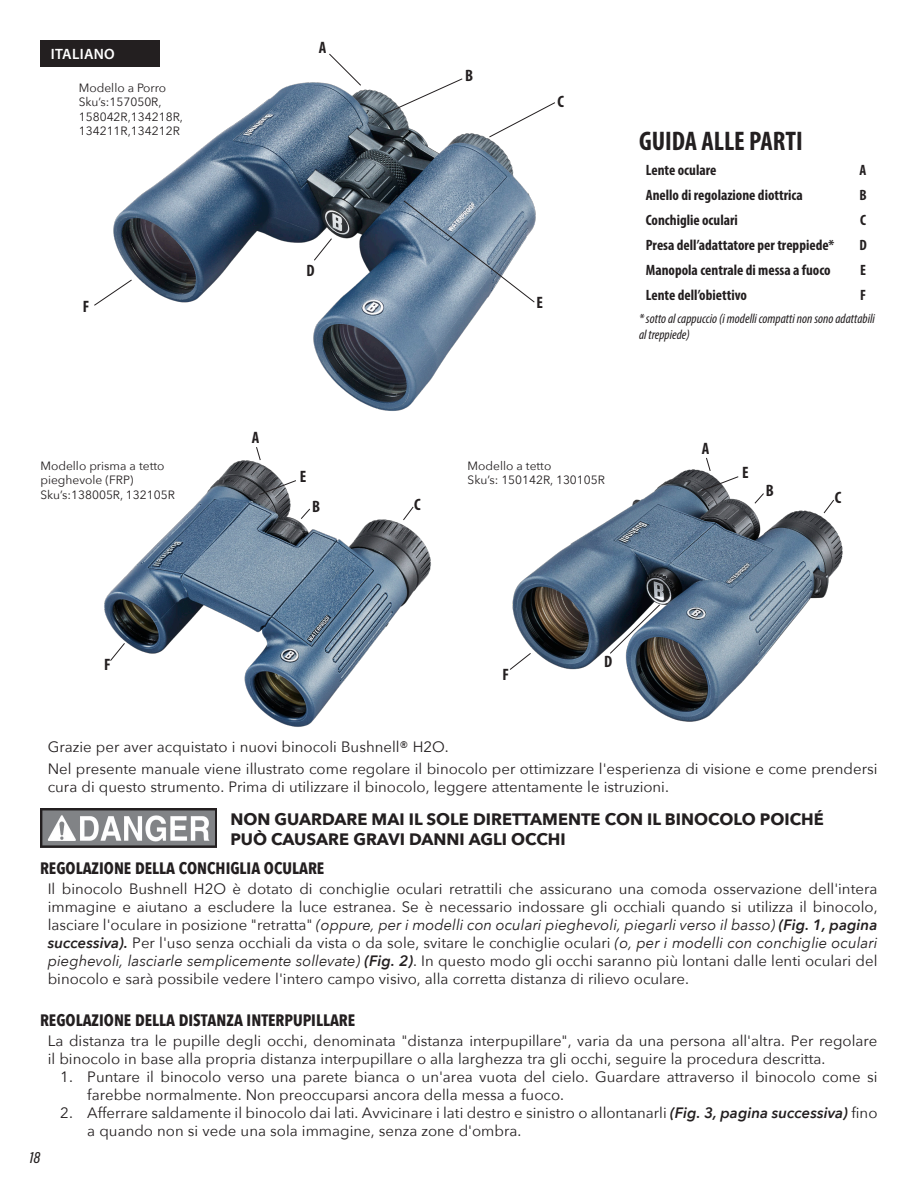
<style>
.page{position:relative;width:918px;height:1188px;background:#fff}
.page>*{position:absolute;margin:0;border:0;box-sizing:border-box;transform-origin:0 0}
.t1{font:700 condensed 27px "Myriad Pro";color:#231f20}
.t2{font:700 16.5px/19.8px "Avenir Next";color:#231f20}
.t3{font:700 16.5px "Avenir Next Condensed";color:#231f20}
.t4{font:700 condensed 16.5px "Myriad Pro";color:#231f20}
.t5{font:italic 500 16.5px "Acumin Pro Cond";color:#231f20}
.body_copy{font:15px/18px "Avenir Next";color:#231f20}
.t6{font:700 condensed 15px "Myriad Pro";color:#231f20}
.t7{font:600 15px "Myriad Pro";letter-spacing:.02em;color:#fff}
.t8{font:italic condensed 13.5px/16.2px "Myriad Pro";color:#231f20}
.t9{font:12px/14.4px "Avenir Next";color:#231f20}
.s1{font-style:italic}
.s2{font-weight:600;font-style:italic}
</style>
<div class="page">
<img style="left:40px;top:809px;width:177px;height:39px">
<div style="left:40px;top:40px;width:120px;height:27px;background:#231f20"></div>
<img style="left:113px;top:82px;width:423px;height:329px">
<svg style="left:488px;top:102px;width:67px;height:36px"></svg>
<svg style="left:94px;top:279px;width:39px;height:27px"></svg>
<svg style="left:403px;top:200px;width:132px;height:103px;background:#8c9fb3"></svg>
<img style="left:512px;top:469px;width:331px;height:253px">
<img style="left:104px;top:460px;width:327px;height:267px">
<svg style="left:313px;top:238px;width:20px;height:23px"></svg>
<svg style="left:382px;top:78px;width:81px;height:37px"></svg>
<svg style="left:328px;top:53px;width:34px;height:33px"></svg>
<svg style="left:256px;top:447px;width:5px;height:14px"></svg>
<svg style="left:258px;top:480px;width:39px;height:16px"></svg>
<svg style="left:109px;top:642px;width:17px;height:20px"></svg>
<svg style="left:754px;top:493px;width:11px;height:11px"></svg>
<svg style="left:823px;top:499px;width:12px;height:15px"></svg>
<svg style="left:609px;top:604px;width:52px;height:50px"></svg>
<svg style="left:509px;top:652px;width:23px;height:19px"></svg>
<svg style="left:300px;top:508px;width:11px;height:12px"></svg>
<svg style="left:402px;top:506px;width:12px;height:15px"></svg>
<svg style="left:701px;top:457px;width:38px;height:35px"></svg>
<p class="t7" style="left:51px;top:44px;width:65px">ITALIANO</p>
<p class="t9" style="left:79px;top:80px;width:89px">Modello a Porro</p>
<p class="t9" style="left:79px;top:94px;width:106px">Sku’s:157050R,<br>158042R,134218R,<br>134211R,134212R</p>
<p class="t4" style="left:319px;top:37px;width:9px">A</p>
<p class="t4" style="left:465px;top:66px;width:9px">B</p>
<p class="t4" style="left:558px;top:91px;width:8px">C</p>
<p class="t4" style="left:307px;top:260px;width:10px">D</p>
<p class="t4" style="left:83px;top:296px;width:8px">F</p>
<p class="t4" style="left:537px;top:293px;width:8px">E</p>
<p class="t1" style="left:639px;top:124px;width:165px">GUIDA ALLE PARTI</p>
<p class="t6" style="left:646px;top:161px;width:72px">Lente oculare</p>
<p class="t6" style="left:860px;top:161px;width:8px">A</p>
<p class="t6" style="left:646px;top:186px;width:159px">Anello di regolazione diottrica</p>
<p class="t6" style="left:859px;top:186px;width:9px">B</p>
<p class="t6" style="left:646px;top:211px;width:94px">Conchiglie oculari</p>
<p class="t6" style="left:860px;top:211px;width:7px">C</p>
<p class="t6" style="left:646px;top:236px;width:190px">Presa dell’adattatore per treppiede*</p>
<p class="t6" style="left:859px;top:236px;width:9px">D</p>
<p class="t6" style="left:646px;top:261px;width:186px">Manopola centrale di messa a fuoco</p>
<p class="t6" style="left:860px;top:261px;width:7px">E</p>
<p class="t6" style="left:646px;top:285px;width:103px">Lente dell’obiettivo</p>
<p class="t6" style="left:860px;top:285px;width:7px">F</p>
<p class="t8" style="left:639px;top:310px;width:238px">* sotto al cappuccio (i modelli compatti non sono adattabili al treppiede)</p>
<p class="t9" style="left:40px;top:458px;width:125px">Modello prisma a tetto pieghevole (FRP)</p>
<p class="t9" style="left:40px;top:487px;width:136px">Sku’s:138005R, 132105R</p>
<p class="t4" style="left:252px;top:428px;width:9px">A</p>
<p class="t4" style="left:300px;top:466px;width:8px">E</p>
<p class="t4" style="left:312px;top:496px;width:9px">B</p>
<p class="t4" style="left:414px;top:494px;width:8px">C</p>
<p class="t9" style="left:468px;top:458px;width:85px">Modello a tetto</p>
<p class="t9" style="left:468px;top:472px;width:139px">Sku’s: 150142R, 130105R</p>
<p class="t4" style="left:702px;top:438px;width:9px">A</p>
<p class="t4" style="left:742px;top:463px;width:8px">E</p>
<p class="t4" style="left:766px;top:481px;width:9px">B</p>
<p class="t4" style="left:835px;top:488px;width:8px">C</p>
<p class="t4" style="left:104px;top:654px;width:8px">F</p>
<p class="t4" style="left:503px;top:664px;width:8px">F</p>
<p class="t4" style="left:604px;top:651px;width:10px">D</p>
<p class="body_copy" style="left:48px;top:737px;width:403px">Grazie per aver acquistato i nuovi binocoli Bushnell® H2O.</p>
<p class="body_copy" style="left:48px;top:759px;width:831px">Nel presente manuale viene illustrato come regolare il binocolo per ottimizzare l'esperienza di visione e come prendersi cura di questo strumento. Prima di utilizzare il binocolo, leggere attentamente le istruzioni.</p>
<p class="t2" style="left:230px;top:809px;width:595px">NON GUARDARE MAI IL SOLE DIRETTAMENTE CON IL BINOCOLO POICHÉ<br>PUÒ CAUSARE GRAVI DANNI AGLI OCCHI</p>
<p class="t3" style="left:40px;top:859px;width:286px">REGOLAZIONE DELLA CONCHIGLIA OCULARE</p>
<p class="body_copy" style="left:48px;top:879px;width:831px;text-align:justify">Il binocolo Bushnell H2O è dotato di conchiglie oculari retrattili che assicurano una comoda osservazione dell'intera immagine e aiutano a escludere la luce estranea. Se è necessario indossare gli occhiali quando si utilizza il binocolo, lasciare l'oculare in posizione "retratta" <span class="s1">(oppure, per i modelli con oculari pieghevoli, piegarli verso il basso)</span> <span class="s2">(Fig. 1, pagina successiva).</span> Per l'uso senza occhiali da vista o da sole, svitare le conchiglie oculari <span class="s1">(o, per i modelli con conchiglie oculari pieghevoli, lasciarle semplicemente sollevate)</span> <span class="s2">(Fig. 2)</span>. In questo modo gli occhi saranno più lontani dalle lenti oculari del binocolo e sarà possibile vedere l'intero campo visivo, alla corretta distanza di rilievo oculare.</p>
<p class="t3" style="left:40px;top:1010px;width:317px">REGOLAZIONE DELLA DISTANZA INTERPUPILLARE</p>
<p class="body_copy" style="left:48px;top:1031px;width:831px">La distanza tra le pupille degli occhi, denominata "distanza interpupillare", varia da una persona all'altra. Per regolare il binocolo in base alla propria distanza interpupillare o alla larghezza tra gli occhi, seguire la procedura descritta.</p>
<p class="body_copy" style="left:87px;top:1067px;width:792px;text-indent:-27px">1. Puntare il binocolo verso una parete bianca o un'area vuota del cielo. Guardare attraverso il binocolo come si farebbe normalmente. Non preoccuparsi ancora della messa a fuoco.</p>
<p class="body_copy" style="left:87px;top:1103px;width:792px;text-indent:-27px">2. Afferrare saldamente il binocolo dai lati. Avvicinare i lati destro e sinistro o allontanarli <span class="s2">(Fig. 3, pagina successiva)</span> fino a quando non si vede una sola immagine, senza zone d'ombra.</p>
<p class="t5" style="left:29px;top:1146px;width:13px">18</p>
</div>
